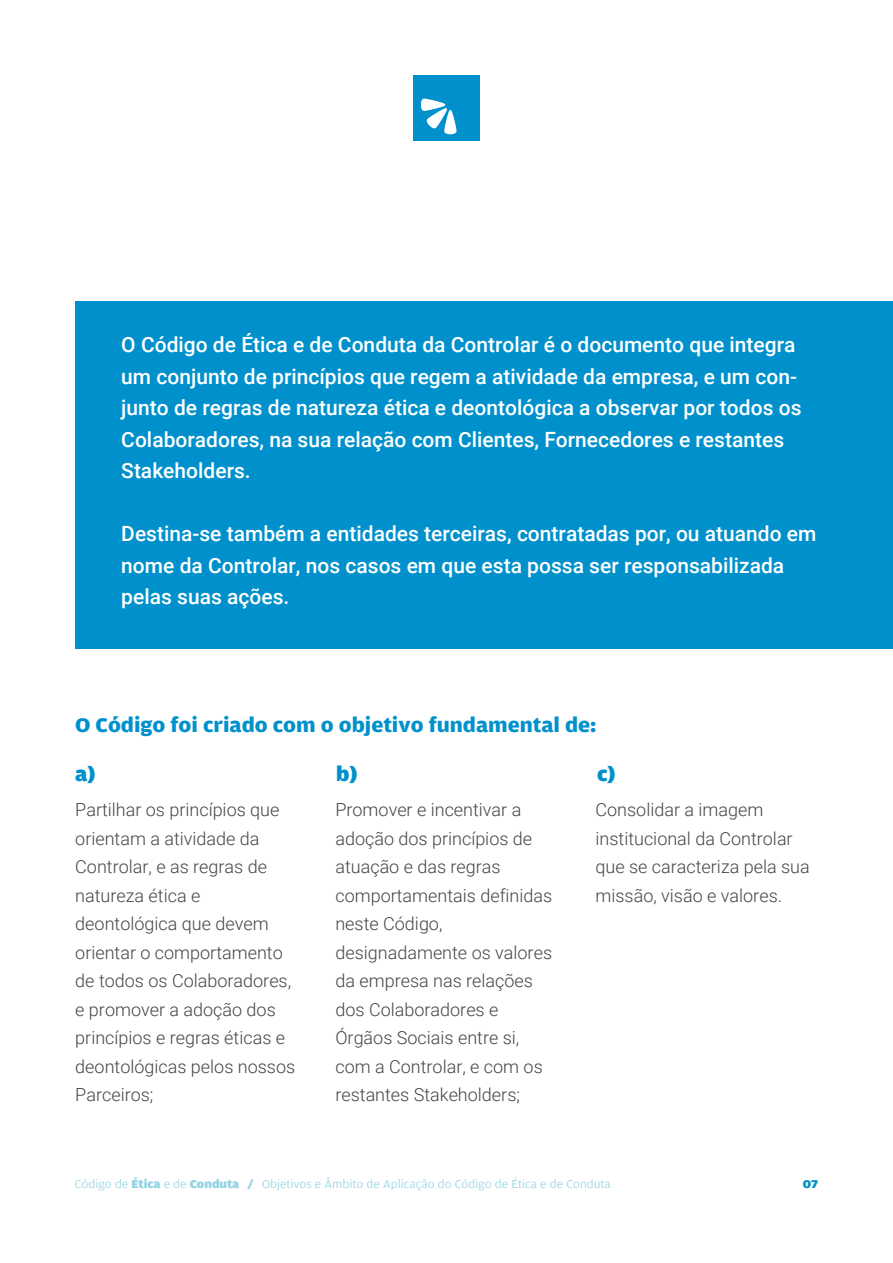
<style>
.page{position:relative;width:893px;height:1263px;background:#fff}
.page>*{position:absolute;margin:0;border:0;box-sizing:border-box;transform-origin:0 0}
.t1{font:500 21px/31.5px "Roboto";color:#fff}
.t2{font:700 21px "Amplitude Wide";color:#0091cc}
.t3{font:900 21px "Amplitude Wide";color:#0091cc}
.t4{font:300 18px/28.5px "Roboto";color:#484344}
.t5{font:300 12px "Amplitude Wide";color:#92d2e3}
.t6{font:900 12px "Amplitude Wide";color:#0091cc}
.s1{font-weight:900}
</style>
<div class="page">
<div style="left:75px;top:301px;width:818px;height:348px;background:#0091cc"></div>
<div style="left:413px;top:75px;width:67px;height:66px;background:#0091cc"></div>
<svg style="left:421px;top:98px;width:36px;height:36px"></svg>
<p class="t1" style="left:121px;top:328px;width:682px">O Código de Ética e de Conduta da Controlar é o documento que integra um conjunto de princípios que regem a atividade da empresa, e um con&shy;junto de regras de natureza ética e deontológica a observar por todos os Colaboradores, na sua relação com Clientes, Fornecedores e restantes Stakeholders.</p>
<p class="t1" style="left:121px;top:517px;width:697px">Destina-se também a entidades terceiras, contratadas por, ou atuando em nome da Controlar, nos casos em que esta possa ser responsabilizada pelas suas ações.</p>
<p class="t2" style="left:75px;top:713px;width:523px">O Código foi criado com o objetivo fundamental de:</p>
<p class="t3" style="left:75px;top:762px;width:22px">a)</p>
<p class="t3" style="left:336px;top:762px;width:23px">b)</p>
<p class="t3" style="left:597px;top:762px;width:20px">c)</p>
<p class="t4" style="left:335px;top:795px;width:218px">Promover e incentivar a adoção dos princípios de atuação e das regras comportamentais definidas neste Código, designadamente os valores da empresa nas relações dos Colaboradores e<br>Órgãos Sociais entre si, com a Controlar, e com os restantes Stakeholders;</p>
<p class="t4" style="left:596px;top:795px;width:216px">Consolidar a imagem institucional da Controlar que se caracteriza pela sua missão, visão e valores.</p>
<p class="t4" style="left:75px;top:795px;width:221px">Partilhar os princípios que orientam a atividade da<br>Controlar, e as regras de natureza ética e deontológica que devem orientar o comportamento de todos os Colaboradores, e promover a adoção dos princípios e regras éticas e deontológicas pelos nossos<br>Parceiros;</p>
<p class="t5" style="left:75px;top:1177px;width:537px">Código de <span class="s1">Ética</span> e de <span class="s1">Conduta /</span> Objetivos e Âmbito de Aplicação do Código de Ética e de Conduta</p>
<p class="t6" style="left:803px;top:1177px;width:17px">07</p>
</div>
